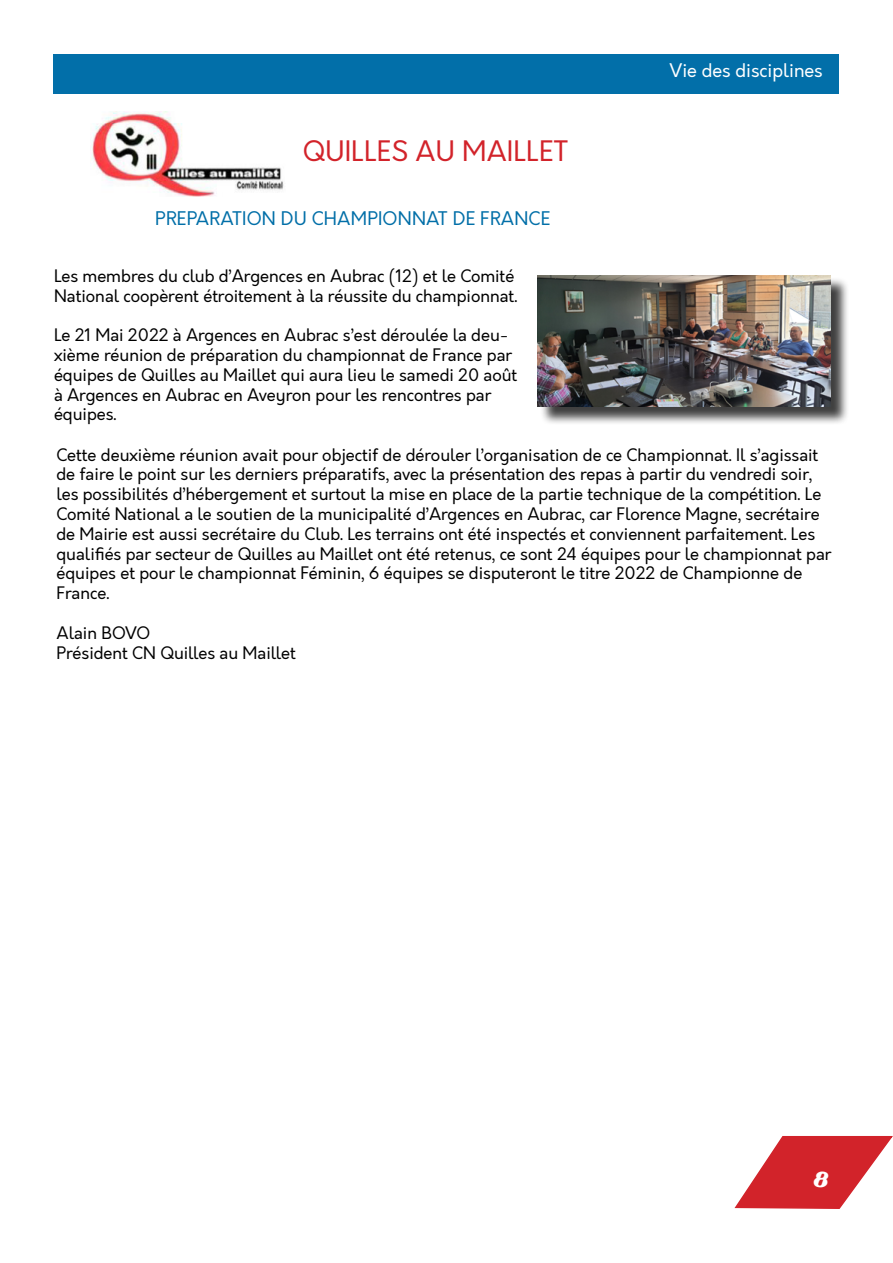
<style>
.page{position:relative;width:893px;height:1263px;background:#fff}
.page>*{position:absolute;margin:0;border:0;box-sizing:border-box;transform-origin:0 0}
.t1{font:27px "Orkney";color:#d2232a}
.t2{font:700 22.5px "Magneto";color:#fff}
.t3{font:18px "Orkney";letter-spacing:.01em;color:#026fa8}
.t4{font:18px "Orkney";color:#fff}
.t5{font:16.5px/19.8px "Orkney";color:#000}
</style>
<div class="page">
<div style="left:53px;top:54px;width:786px;height:40px;background:#026fa9"></div>
<svg style="left:734px;top:1136px;width:159px;height:73px"></svg>
<img style="left:90px;top:111px;width:194px;height:85px">
<div style="left:540px;top:277px;width:309px;height:148px;background:#000;opacity:.75"></div>
<img style="left:538px;top:275px;width:292px;height:131px">
<h1 class="t1" style="left:303px;top:134px;width:267px">QUILLES AU MAILLET</h1>
<p class="t3" style="left:155px;top:207px;width:397px">PREPARATION DU CHAMPIONNAT DE FRANCE</p>
<p class="t4" style="left:669px;top:59px;width:155px">Vie des disciplines</p>
<p class="t5" style="left:54px;top:266px;width:465px">Les membres du club d’Argences en Aubrac (12) et le Comité<br>National coopèrent étroitement à la réussite du championnat.</p>
<p class="t5" style="left:54px;top:326px;width:465px">Le 21 Mai 2022 à Argences en Aubrac s’est déroulée la deu&shy;xième réunion de préparation du championnat de France par équipes de Quilles au Maillet qui aura lieu le samedi 20 août à Argences en Aubrac en Aveyron pour les rencontres par équipes.</p>
<p class="t5" style="left:56px;top:445px;width:776px">Cette deuxième réunion avait pour objectif de dérouler l’organisation de ce Championnat. Il s’agissait de faire le point sur les derniers préparatifs, avec la présentation des repas à partir du vendredi soir, les possibilités d’hébergement et surtout la mise en place de la partie technique de la compétition. Le Comité National a le soutien de la municipalité d’Argences en Aubrac, car Florence Magne, secrétaire de Mairie est aussi secrétaire du Club. Les terrains ont été inspectés et conviennent parfaitement. Les qualifiés par secteur de Quilles au Maillet ont été retenus, ce sont 24 équipes pour le championnat par équipes et pour le championnat Féminin, 6 équipes se disputeront le titre 2022 de Championne de France.</p>
<p class="t5" style="left:56px;top:623px;width:241px">Alain BOVO<br>Président CN Quilles au Maillet</p>
<h2 class="t2" style="left:813px;top:1166px;width:18px">8</h2>
</div>
